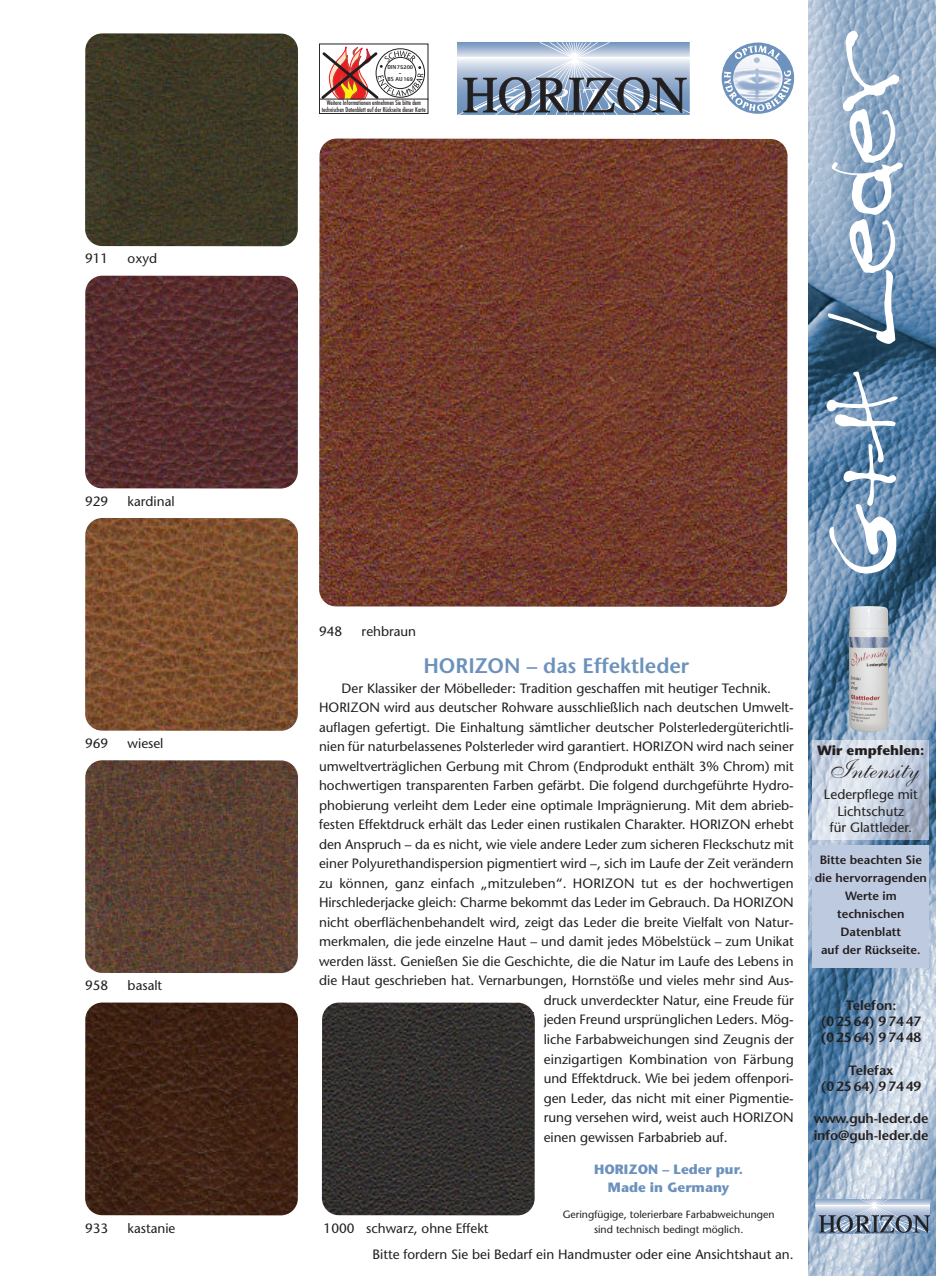
<style>
.page{position:relative;width:936px;height:1276px;background:#fff}
.page>*{position:absolute;margin:0;border:0;box-sizing:border-box;transform-origin:0 0}
.t1{font:103.05px "Treefrog";color:#fff}
.t2{font:27px "Shelley Allegro Script";color:#231f20}
.t3{font:600 21px "Stone Sans";color:#6c92bc}
.t4{font:13.5px/16.5px "Stone Sans";color:#231f20;text-align:center}
.t5{font:600 13.5px/16.2px "Stone Sans";color:#231f20;text-align:center}
.t6{font:700 13.5px/18px "Stone Sans";color:#6c92bc;text-align:center}
.t7{font:700 13.5px "Stone Sans";color:#231f20}
.t8{font:600 12px/18px "Stone Sans";color:#231f20;text-align:center}
.t9{font:10.5px/15px "Stone Sans";color:#231f20;text-align:center}
.t10{font:condensed 6.45px/6.4px "Futura";color:#231f20;text-align:center}
.t11{font:800 5.85px/5.2px "Rotis Sans Serif";color:#231f20;text-align:center}
</style>
<div class="page">
<img style="left:808px;top:0;width:127px;height:1276px">
<svg style="left:815px;top:1199px;width:114px;height:34px"></svg>
<svg style="left:457px;top:43px;width:232px;height:72px"></svg>
<div style="left:319px;top:44px;width:109px;height:70px;border:1px solid #231f20"></div>
<svg style="left:319px;top:46px;width:106px;height:55px"></svg>
<hr style="left:319px;top:99px;width:109px;height:1px;background:#231f20">
<img style="left:731px;top:52px;width:52px;height:18px">
<div style="left:721px;top:43px;width:73px;height:71px;border:12px solid #6c92bd;border-radius:50%"></div>
<svg style="left:734px;top:45px;width:46px;height:15px"></svg>
<svg style="left:723px;top:70px;width:68px;height:41px"></svg>
<img style="left:812px;top:741px;width:116px;height:98px">
<div style="left:812px;top:845px;width:117px;height:122px;background:#becae0"></div>
<img style="left:848px;top:606px;width:40px;height:126px">
<img style="left:85px;top:33px;width:213px;height:213px;border-radius:17px">
<img style="left:85px;top:276px;width:213px;height:212px;border-radius:17px">
<img style="left:85px;top:518px;width:213px;height:213px;border-radius:17px">
<img style="left:85px;top:760px;width:213px;height:213px;border-radius:17px">
<img style="left:85px;top:1002px;width:213px;height:213px;border-radius:17px">
<img style="left:322px;top:1002px;width:212px;height:213px;border-radius:17px">
<img style="left:319px;top:139px;width:468px;height:468px;border-radius:17px">
<p class="t4" style="left:85px;top:252px;width:25px">911</p>
<p class="t4" style="left:128px;top:252px;width:31px">oxyd</p>
<p class="t4" style="left:85px;top:494px;width:25px">929</p>
<p class="t4" style="left:128px;top:494px;width:48px">kardinal</p>
<p class="t4" style="left:85px;top:736px;width:25px">969</p>
<p class="t4" style="left:128px;top:736px;width:37px">wiesel</p>
<p class="t4" style="left:85px;top:979px;width:25px">958</p>
<p class="t4" style="left:128px;top:979px;width:36px">basalt</p>
<p class="t4" style="left:85px;top:1221px;width:25px">933</p>
<p class="t4" style="left:128px;top:1221px;width:49px">kastanie</p>
<p class="t11" style="left:387px;top:65px;width:27px">DIN75200 -</p>
<p class="t11" style="left:387px;top:77px;width:27px">BS AU169</p>
<p class="t10" style="left:322px;top:100px;width:106px">Weitere Informationen entnehmen Sie bitte dem technischen Datenblatt auf der Rückseite dieser Karte</p>
<h1 class="t1" style="left:798px;top:574px;width:533px;rotate:-90deg">G+H Leder</h1>
<p class="t4" style="left:319px;top:624px;width:25px">948</p>
<p class="t4" style="left:361px;top:624px;width:56px">rehbraun</p>
<h3 class="t3" style="left:423px;top:658px;width:267px">HORIZON – das Effektleder</h3>
<p class="t4" style="left:341px;top:681px;width:431px">Der Klassiker der Möbelleder: Tradition geschaffen mit heutiger Technik.</p>
<p class="t4" style="left:319px;top:701px;width:476px">HORIZON wird aus deutscher Rohware ausschließlich nach deutschen Umwelt-</p>
<p class="t4" style="left:319px;top:720px;width:476px">auflagen gefertigt. Die Einhaltung sämtlicher deutscher Polsterledergüterichtli-</p>
<p class="t4" style="left:319px;top:740px;width:476px">nien für naturbelassenes Polsterleder wird garantiert. HORIZON wird nach seiner</p>
<p class="t4" style="left:319px;top:759px;width:476px">umweltverträglichen Gerbung mit Chrom (Endprodukt enthält 3% Chrom) mit</p>
<p class="t4" style="left:319px;top:779px;width:476px">hochwertigen transparenten Farben gefärbt. Die folgend durchgeführte Hydro-</p>
<p class="t4" style="left:319px;top:798px;width:476px">phobierung verleiht dem Leder eine optimale Imprägnierung. Mit dem abrieb-</p>
<p class="t4" style="left:319px;top:818px;width:476px">festen Effektdruck erhält das Leder einen rustikalen Charakter. HORIZON erhebt</p>
<p class="t4" style="left:319px;top:837px;width:476px">den Anspruch – da es nicht, wie viele andere Leder zum sicheren Fleckschutz mit</p>
<p class="t4" style="left:319px;top:857px;width:476px">einer Polyurethandispersion pigmentiert wird –, sich im Laufe der Zeit verändern</p>
<p class="t4" style="left:319px;top:876px;width:476px">zu können, ganz einfach „mitzuleben“. HORIZON tut es der hochwertigen</p>
<p class="t4" style="left:319px;top:896px;width:476px">Hirschlederjacke gleich: Charme bekommt das Leder im Gebrauch. Da HORIZON</p>
<p class="t4" style="left:319px;top:915px;width:476px">nicht oberflächenbehandelt wird, zeigt das Leder die breite Vielfalt von Natur-</p>
<p class="t4" style="left:319px;top:935px;width:476px">merkmalen, die jede einzelne Haut – und damit jedes Möbelstück – zum Unikat</p>
<p class="t4" style="left:319px;top:954px;width:476px">werden lässt. Genießen Sie die Geschichte, die die Natur im Laufe des Lebens in</p>
<p class="t4" style="left:319px;top:974px;width:476px">die Haut geschrieben hat. Vernarbungen, Hornstöße und vieles mehr sind Aus-</p>
<p class="t4" style="left:543px;top:993px;width:251px">druck unverdeckter Natur, eine Freude für</p>
<p class="t4" style="left:543px;top:1013px;width:251px">jeden Freund ursprünglichen Leders. Mög-</p>
<p class="t4" style="left:543px;top:1032px;width:251px">liche Farbabweichungen sind Zeugnis der</p>
<p class="t4" style="left:543px;top:1052px;width:251px">einzigartigen Kombination von Färbung</p>
<p class="t4" style="left:543px;top:1071px;width:251px">und Effektdruck. Wie bei jedem offenpori-</p>
<p class="t4" style="left:543px;top:1091px;width:251px">gen Leder, das nicht mit einer Pigmentie-</p>
<p class="t4" style="left:543px;top:1110px;width:251px">rung versehen wird, weist auch HORIZON</p>
<p class="t4" style="left:543px;top:1130px;width:186px">einen gewissen Farbabrieb auf.</p>
<p class="t6" style="left:594px;top:1162px;width:150px">HORIZON – Leder pur.<br>Made in Germany</p>
<p class="t9" style="left:562px;top:1208px;width:213px">Geringfügige, tolerierbare Farbabweichungen sind technisch bedingt möglich.</p>
<p class="t4" style="left:372px;top:1216px;width:423px;line-height:26.7px;text-align:left;text-indent:-49px">1000 schwarz, ohne Effekt<br>Bitte fordern Sie bei Bedarf ein Handmuster oder eine Ansichtshaut an.</p>
<p class="t7" style="left:817px;top:745px;width:109px">Wir empfehlen:</p>
<h2 class="t2" style="left:826px;top:760px;width:90px">Intensity</h2>
<p class="t4" style="left:823px;top:787px;width:95px">Lederpflege mit<br>Lichtschutz<br>für Glattleder.</p>
<p class="t8" style="left:814px;top:852px;width:114px">Bitte beachten Sie die hervorragenden<br>Werte im technischen<br>Datenblatt<br>auf der Rückseite.</p>
<p class="t5" style="left:820px;top:998px;width:102px">Telefon:<br>(0 2564) 9 7447 (0 2564) 9 7448</p>
<p class="t5" style="left:820px;top:1063px;width:102px">Telefax<br>(0 2564) 9 7449</p>
<p class="t5" style="left:813px;top:1112px;width:116px;text-align:left">www.guh-leder.de info@guh-leder.de</p>
</div>
